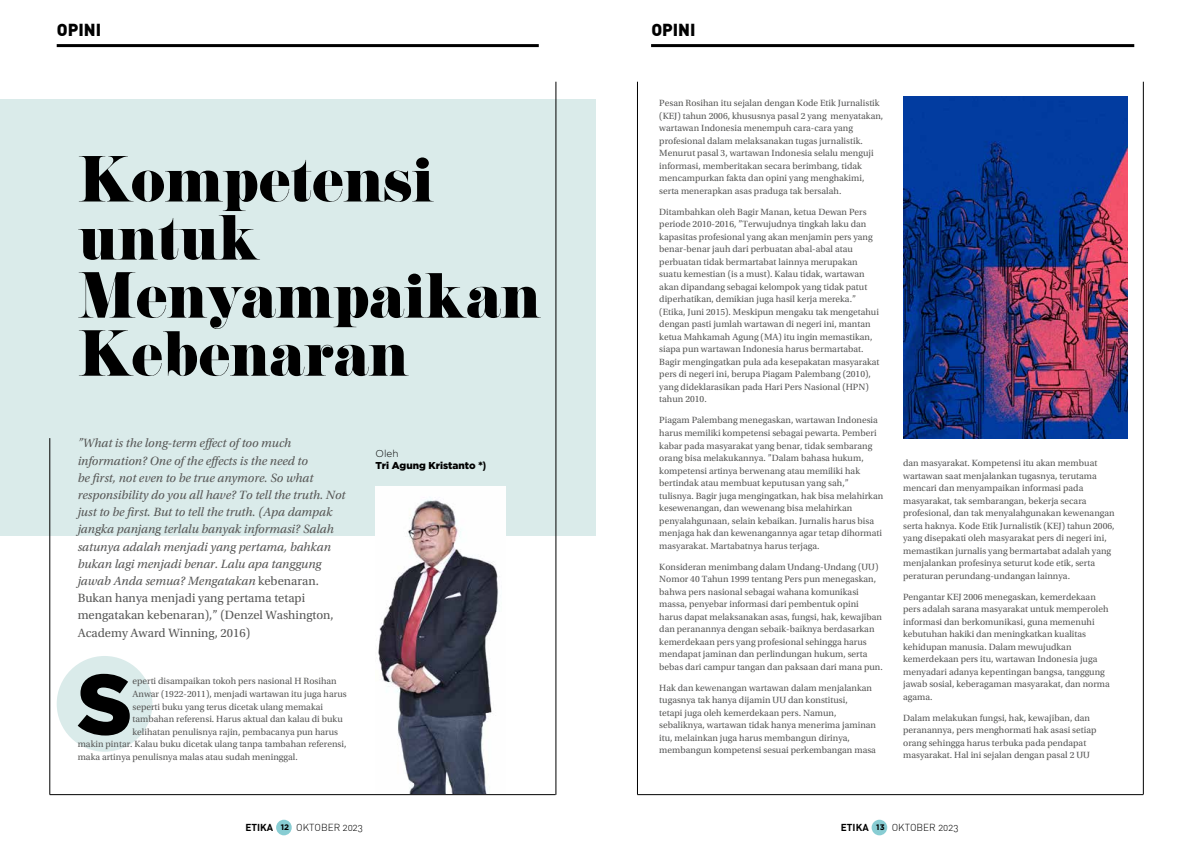
<style>
.page{position:relative;width:1191px;height:851px;background:#fff}
.page>*{position:absolute;margin:0;border:0;box-sizing:border-box;transform-origin:0 0}
.t1{font:900 85.2px "Gotham";color:#000}
.t2{font:58px/58px "Pistilli";letter-spacing:-.025em;color:#000}
.t3{font:900 17px "DIN Alternate";color:#000}
.t4{font:italic 12.6px/17.2px "Utopia Std";color:#575756}
.t5{font:900 10px/12px "Gotham";color:#000}
.t6{font:300 10px "DIN Alternate";color:#000}
.t7{font:700 10px "DIN";color:#000}
.t8{font:9.5px/12.5px "Utopia Std";color:#575756}
.t9{font:700 8px "Gotham";color:#000}
.s1{font-style:normal}
.s2{font-weight:300}
.s3{font-family:"Montserrat";font-weight:700}
</style>
<div class="page">
<hr style="left:57px;top:44px;width:482px;height:3px;background:#000">
<hr style="left:651px;top:44px;width:483px;height:3px;background:#000">
<div style="left:276px;top:819px;width:16px;height:16px;background:#88cdd3;border-radius:50%"></div>
<div style="left:871px;top:819px;width:16px;height:16px;background:#88cdd3;border-radius:50%"></div>
<div style="left:57px;top:656px;width:95px;height:95px;background:#daebea;border-radius:50%"></div>
<div style="left:0;top:99px;width:595px;height:437px;background:#daebea"></div>
<hr style="left:556px;top:82px;width:1px;height:712px;background:#000">
<hr style="left:50px;top:438px;width:1px;height:356px;background:#000">
<hr style="left:50px;top:794px;width:505px;height:1px;background:#000">
<hr style="left:637px;top:82px;width:1px;height:712px;background:#000">
<hr style="left:1143px;top:82px;width:1px;height:712px;background:#000">
<hr style="left:637px;top:794px;width:506px;height:1px;background:#000">
<img style="left:375px;top:486px;width:130px;height:307px">
<img style="left:903px;top:96px;width:224px;height:342px">
<h3 class="t3" style="left:57px;top:19px;width:46px">OPINI</h3>
<h3 class="t3" style="left:651px;top:19px;width:46px">OPINI</h3>
<h2 class="t2" style="left:78px;top:150px;width:465px">Kompetensi untuk<br>Menyampaikan<br>Kebenaran</h2>
<p class="t4" style="left:78px;top:435px;width:269px">”What is the long-term effect of too much information? One of the effects is the need to<br>be first, not even to be true anymore. So what responsibility do you all have? To tell the truth. Not just to be first. But to tell the truth. (Apa dampak jangka panjang terlalu banyak informasi? Salah satunya adalah menjadi yang pertama, bahkan bukan lagi menjadi benar. Lalu apa tanggung jawab Anda semua? Mengatakan <span class="s1">kebenaran.<br>Bukan hanya menjadi yang pertama tetapi mengatakan kebenaran),” (Denzel Washington, Academy Award Winning, 2016)</span></p>
<h1 class="t1" style="left:77px;top:655px;width:57px">S</h1>
<p class="t8" style="left:132px;top:675px;width:206px">eperti disampaikan tokoh pers nasional H Rosihan</p>
<p class="t8" style="left:132px;top:687px;width:216px">Anwar (1922-2011), menjadi wartawan itu juga harus</p>
<p class="t8" style="left:132px;top:700px;width:192px">seperti buku yang terus dicetak ulang memakai</p>
<p class="t8" style="left:132px;top:712px;width:212px">tambahan referensi. Harus aktual dan kalau di buku</p>
<p class="t8" style="left:132px;top:725px;width:207px">kelihatan penulisnya rajin, pembacanya pun harus</p>
<p class="t8" style="left:78px;top:737px;width:270px">makin pintar. Kalau buku dicetak ulang tanpa tambahan referensi,</p>
<p class="t8" style="left:78px;top:750px;width:222px">maka artinya penulisnya malas atau sudah meninggal.</p>
<p class="t5" style="left:375px;top:447px;width:112px"><span class="s2">Oleh<br></span>Tri Agung Kristanto <span class="s3">*)</span></p>
<p class="t8" style="left:659px;top:97px;width:225px">Pesan Rosihan itu sejalan dengan Kode Etik Jurnalistik (KEJ) tahun 2006, khususnya pasal 2 yang menyatakan, wartawan Indonesia menempuh cara-cara yang profesional dalam melaksanakan tugas jurnalistik.<br>Menurut pasal 3, wartawan Indonesia selalu menguji informasi, memberitakan secara berimbang, tidak mencampurkan fakta dan opini yang menghakimi, serta menerapkan asas praduga tak bersalah.</p>
<p class="t8" style="left:659px;top:205px;width:222px">Ditambahkan oleh Bagir Manan, ketua Dewan Pers periode 2010-2016, ”Terwujudnya tingkah laku dan kapasitas profesional yang akan menjamin pers yang benar-benar jauh dari perbuatan abal-abal atau perbuatan tidak bermartabat lainnya merupakan suatu kemestian (is a must). Kalau tidak, wartawan akan dipandang sebagai kelompok yang tidak patut diperhatikan, demikian juga hasil kerja mereka.” (Etika, Juni 2015). Meskipun mengaku tak mengetahui dengan pasti jumlah wartawan di negeri ini, mantan ketua Mahkamah Agung (MA) itu ingin memastikan, siapa pun wartawan Indonesia harus bermartabat.<br>Bagir mengingatkan pula ada kesepakatan masyarakat pers di negeri ini, berupa Piagam Palembang (2010), yang dideklarasikan pada Hari Pers Nasional (HPN) tahun 2010.</p>
<p class="t8" style="left:659px;top:414px;width:225px">Piagam Palembang menegaskan, wartawan Indonesia harus memiliki kompetensi sebagai pewarta. Pemberi kabar pada masyarakat yang benar, tidak sembarang orang bisa melakukannya. ”Dalam bahasa hukum, kompetensi artinya berwenang atau memiliki hak bertindak atau membuat keputusan yang sah,” tulisnya. Bagir juga mengingatkan, hak bisa melahirkan kesewenangan, dan wewenang bisa melahirkan penyalahgunaan, selain kebaikan. Jurnalis harus bisa menjaga hak dan kewenangannya agar tetap dihormati masyarakat. Martabatnya harus terjaga.</p>
<p class="t8" style="left:659px;top:560px;width:225px">Konsideran menimbang dalam Undang-Undang (UU)<br>Nomor 40 Tahun 1999 tentang Pers pun menegaskan, bahwa pers nasional sebagai wahana komunikasi massa, penyebar informasi dari pembentuk opini harus dapat melaksanakan asas, fungsi, hak, kewajiban dan peranannya dengan sebaik-baiknya berdasarkan kemerdekaan pers yang profesional sehingga harus mendapat jaminan dan perlindungan hukum, serta bebas dari campur tangan dan paksaan dari mana pun.</p>
<p class="t8" style="left:659px;top:681px;width:218px">Hak dan kewenangan wartawan dalam menjalankan tugasnya tak hanya dijamin UU dan konstitusi,<br>tetapi juga oleh kemerdekaan pers. Namun, sebaliknya, wartawan tidak hanya menerima jaminan itu, melainkan juga harus membangun dirinya, membangun kompetensi sesuai perkembangan masa</p>
<p class="t8" style="left:903px;top:457px;width:213px">dan masyarakat. Kompetensi itu akan membuat wartawan saat menjalankan tugasnya, terutama mencari dan menyampaikan informasi pada masyarakat, tak sembarangan, bekerja secara profesional, dan tak menyalahgunakan kewenangan serta haknya. Kode Etik Jurnalistik (KEJ) tahun 2006, yang disepakati oleh masyarakat pers di negeri ini, memastikan jurnalis yang bermartabat adalah yang menjalankan profesinya seturut kode etik, serta peraturan perundang-undangan lainnya.</p>
<p class="t8" style="left:903px;top:590px;width:208px">Pengantar KEJ 2006 menegaskan, kemerdekaan pers adalah sarana masyarakat untuk memperoleh informasi dan berkomunikasi, guna memenuhi kebutuhan hakiki dan meningkatkan kualitas kehidupan manusia. Dalam mewujudkan kemerdekaan pers itu, wartawan Indonesia juga menyadari adanya kepentingan bangsa, tanggung jawab sosial, keberagaman masyarakat, dan norma agama.</p>
<p class="t8" style="left:903px;top:711px;width:195px">Dalam melakukan fungsi, hak, kewajiban, dan peranannya, pers menghormati hak asasi setiap orang sehingga harus terbuka pada pendapat masyarakat. Hal ini sejalan dengan pasal 2 UU</p>
<p class="t7" style="left:245px;top:820px;width:29px">ETIKA</p>
<p class="t6" style="left:296px;top:821px;width:68px">OKTOBER 2023</p>
<p class="t9" style="left:281px;top:822px;width:10px">12</p>
<p class="t7" style="left:841px;top:820px;width:29px">ETIKA</p>
<p class="t6" style="left:891px;top:821px;width:68px">OKTOBER 2023</p>
<p class="t9" style="left:876px;top:822px;width:10px">13</p>
</div>
